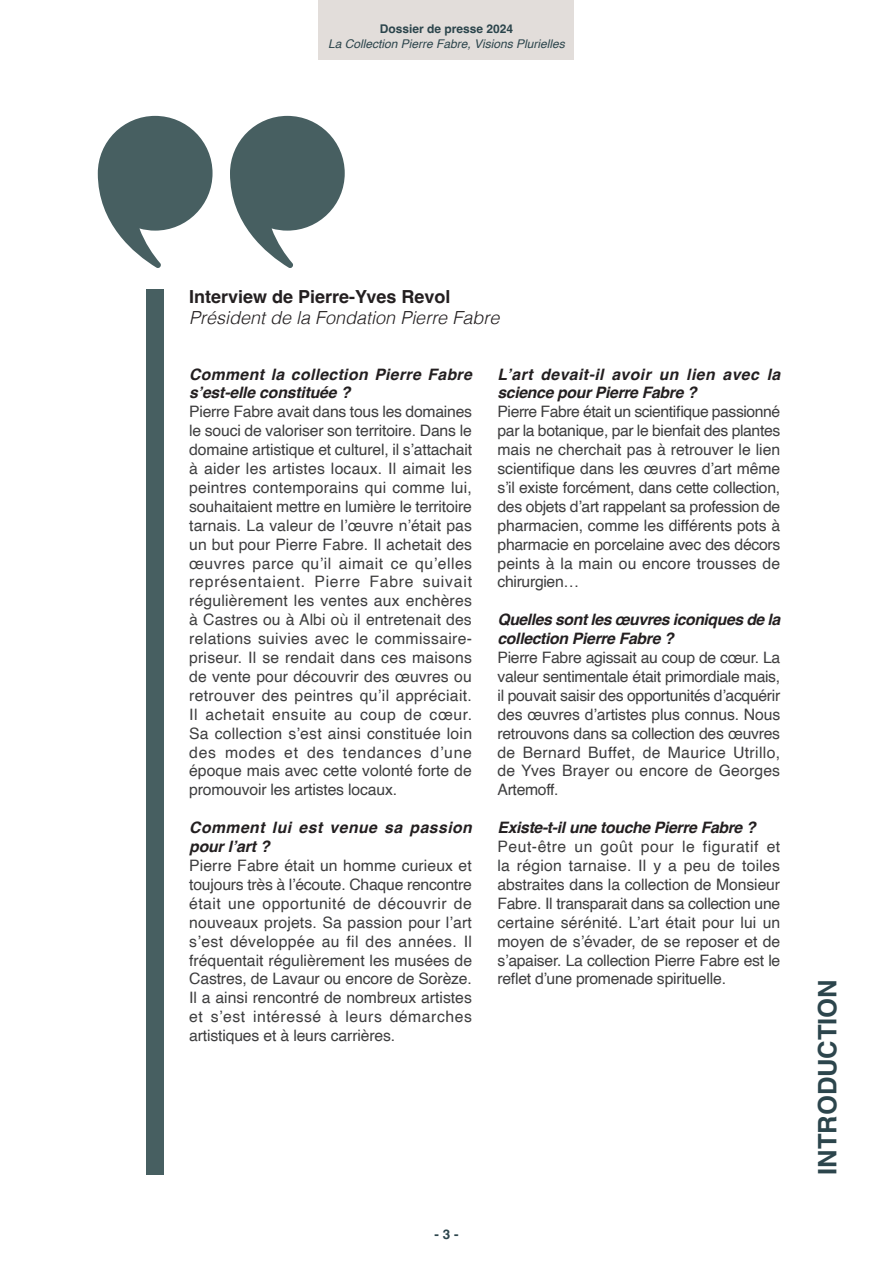
<style>
.page{position:relative;width:893px;height:1263px;background:#fff}
.page>*{position:absolute;margin:0;border:0;box-sizing:border-box;transform-origin:0 0}
.t1{font:700 25.5px "Helvetica";color:#2c454c}
.t2{font:italic 300 18px "Helvetica";color:#231f20}
.t3{font:700 18px "Helvetica";color:#231f20}
.t4{font:15.75px/18.9px "Helvetica";letter-spacing:-.01em;color:#3e3e3f;text-align:justify}
.t5{font:italic 700 15.75px/18.9px "Helvetica";letter-spacing:.03em;color:#231f20}
.t6{font:italic 700 15.75px/18.9px "Helvetica";letter-spacing:-.01em;color:#231f20}
.t7{font:italic 700 15.75px/18.9px "Helvetica";letter-spacing:.02em;color:#231f20}
.t8{font:700 13.5px "Helvetica";color:#2c454c}
.t9{font:italic 12px "Helvetica";color:#2c454c}
.t10{font:700 12px "Helvetica";color:#2c454c}
</style>
<div class="page">
<div style="left:319px;top:0;width:255px;height:60px;background:#e2ddda"></div>
<div style="left:147px;top:289px;width:17px;height:886px;background:#475f61"></div>
<svg style="left:98px;top:116px;width:115px;height:152px"></svg>
<svg style="left:230px;top:116px;width:115px;height:152px"></svg>
<p class="t10" style="left:380px;top:22px;width:135px">Dossier de presse 2024</p>
<p class="t9" style="left:328px;top:34px;width:238px">La Collection Pierre Fabre, Visions Plurielles</p>
<p class="t3" style="left:189px;top:285px;width:263px">Interview de Pierre-Yves Revol</p>
<p class="t2" style="left:189px;top:303px;width:312px">Président de la Fondation Pierre Fabre</p>
<p class="t7" style="left:189px;top:366px;width:284px">Comment la collection Pierre Fabre s’est-elle constituée ?</p>
<p class="t4" style="left:189px;top:403px;width:284px">Pierre Fabre avait dans tous les domaines le souci de valoriser son territoire. Dans le domaine artistique et culturel, il s’attachait à aider les artistes locaux. Il aimait les peintres contemporains qui comme lui, souhaitaient mettre en lumière le territoire tarnais. La valeur de l’œuvre n’était pas un but pour Pierre Fabre. Il achetait des œuvres parce qu’il aimait ce qu’elles représentaient. Pierre Fabre suivait régulièrement les ventes aux enchères à Castres ou à Albi où il entretenait des relations suivies avec le commissaire&shy;priseur. Il se rendait dans ces maisons de vente pour découvrir des œuvres ou retrouver des peintres qu’il appréciait.<br>Il achetait ensuite au coup de cœur.<br>Sa collection s’est ainsi constituée loin des modes et des tendances d’une époque mais avec cette volonté forte de promouvoir les artistes locaux.</p>
<p class="t5" style="left:189px;top:820px;width:284px">Comment lui est venue sa passion pour l’art ?</p>
<p class="t4" style="left:189px;top:856px;width:284px">Pierre Fabre était un homme curieux et toujours très à l’écoute. Chaque rencontre était une opportunité de découvrir de nouveaux projets. Sa passion pour l’art s’est développée au fil des années. Il fréquentait régulièrement les musées de Castres, de Lavaur ou encore de Sorèze.<br>Il a ainsi rencontré de nombreux artistes et s’est intéressé à leurs démarches artistiques et à leurs carrières.</p>
<p class="t5" style="left:497px;top:366px;width:284px">L’art devait-il avoir un lien avec la science pour Pierre Fabre ?</p>
<p class="t4" style="left:497px;top:403px;width:284px">Pierre Fabre était un scientifique passionné par la botanique, par le bienfait des plantes mais ne cherchait pas à retrouver le lien scientifique dans les œuvres d’art même s’il existe forcément, dans cette collection, des objets d’art rappelant sa profession de pharmacien, comme les différents pots à pharmacie en porcelaine avec des décors peints à la main ou encore trousses de chirurgien…</p>
<p class="t6" style="left:497px;top:612px;width:284px">Quelles sont les œuvres iconiques de la collection Pierre Fabre ?</p>
<p class="t4" style="left:497px;top:648px;width:284px">Pierre Fabre agissait au coup de cœur. La valeur sentimentale était primordiale mais, il pouvait saisir des opportunités d’acquérir des œuvres d’artistes plus connus. Nous retrouvons dans sa collection des œuvres de Bernard Buffet, de Maurice Utrillo, de Yves Brayer ou encore de Georges Artemoff.</p>
<p class="t6" style="left:497px;top:820px;width:260px">Existe-t-il une touche Pierre Fabre ?</p>
<p class="t4" style="left:497px;top:837px;width:284px">Peut-être un goût pour le figuratif et la région tarnaise. Il y a peu de toiles abstraites dans la collection de Monsieur Fabre. Il transparait dans sa collection une certaine sérénité. L’art était pour lui un moyen de s’évader, de se reposer et de s’apaiser. La collection Pierre Fabre est le reflet d’une promenade spirituelle.</p>
<p class="t8" style="left:434px;top:1226px;width:26px">- 3 -</p>
<h1 class="t1" style="left:812px;top:1175px;width:197px;rotate:-90deg">INTRODUCTION</h1>
</div>
